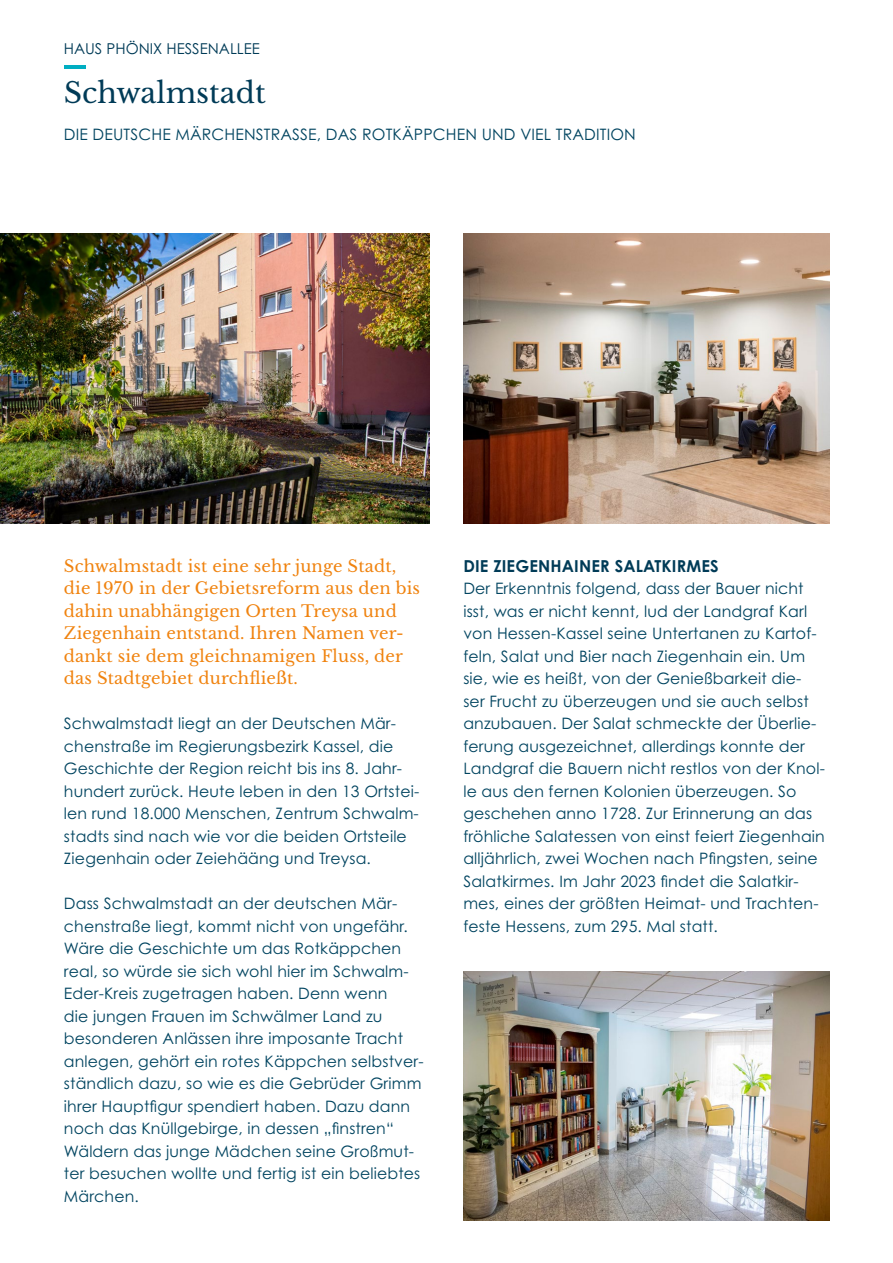
<style>
.page{position:relative;width:893px;height:1263px;background:#fff}
.page>*{position:absolute;margin:0;border:0;box-sizing:border-box;transform-origin:0 0}
.t1{font:28.5px "Libre Baskerville";color:#003b57}
.t2{font:16.5px/22.5px "Libre Baskerville";letter-spacing:.01em;color:#f0830f}
.t3{font:700 16.5px "Century Gothic Pro";letter-spacing:.01em;color:#003b57}
.t4{font:15.75px/22.5px "Century Gothic Pro";letter-spacing:.01em;color:#004460}
.t5{font:15px "Century Gothic Pro";color:#003b57}
</style>
<div class="page">
<hr style="left:892px;top:0;width:1px;height:1263px;background:#ece7dd">
<hr style="left:64px;top:65px;width:21px;height:4px;background:#00aec2">
<img style="left:0;top:234px;width:430px;height:289px">
<img style="left:463px;top:234px;width:366px;height:289px">
<img style="left:463px;top:972px;width:366px;height:248px">
<p class="t5" style="left:64px;top:39px;width:198px">HAUS PHÖNIX HESSENALLEE</p>
<h1 class="t1" style="left:64px;top:75px;width:203px">Schwalmstadt</h1>
<p class="t4" style="left:64px;top:123px;width:573px">DIE DEUTSCHE MÄRCHENSTRASSE, DAS ROTKÄPPCHEN UND VIEL TRADITION</p>
<p class="t2" style="left:64px;top:554px;width:358px">Schwalmstadt ist eine sehr junge Stadt, die 1970 in der Gebietsreform aus den bis dahin unabhängigen Orten Treysa und Ziegenhain entstand. Ihren Namen ver&shy;dankt sie dem gleichnamigen Fluss, der das Stadtgebiet durchfließt.</p>
<p class="t4" style="left:64px;top:712px;width:357px">Schwalmstadt liegt an der Deutschen Mär&shy;chenstraße im Regierungsbezirk Kassel, die Geschichte der Region reicht bis ins 8. Jahr&shy;hundert zurück. Heute leben in den 13 Ortstei&shy;len rund 18.000 Menschen, Zentrum Schwalm&shy;stadts sind nach wie vor die beiden Ortsteile Ziegenhain oder Zeiehääng und Treysa.</p>
<p class="t4" style="left:64px;top:892px;width:361px">Dass Schwalmstadt an der deutschen Mär&shy;chenstraße liegt, kommt nicht von ungefähr.<br>Wäre die Geschichte um das Rotkäppchen real, so würde sie sich wohl hier im Schwalm-Eder-Kreis zugetragen haben. Denn wenn<br>die jungen Frauen im Schwälmer Land zu besonderen Anlässen ihre imposante Tracht anlegen, gehört ein rotes Käppchen selbstver&shy;ständlich dazu, so wie es die Gebrüder Grimm ihrer Hauptfigur spendiert haben. Dazu dann noch das Knüllgebirge, in dessen „finstren“ Wäldern das junge Mädchen seine Großmut&shy;ter besuchen wollte und fertig ist ein beliebtes Märchen.</p>
<p class="t3" style="left:463px;top:555px;width:257px">DIE ZIEGENHAINER SALATKIRMES</p>
<p class="t4" style="left:463px;top:577px;width:363px">Der Erkenntnis folgend, dass der Bauer nicht isst, was er nicht kennt, lud der Landgraf Karl von Hessen-Kassel seine Untertanen zu Kartof&shy;feln, Salat und Bier nach Ziegenhain ein. Um sie, wie es heißt, von der Genießbarkeit die&shy;ser Frucht zu überzeugen und sie auch selbst anzubauen. Der Salat schmeckte der Überlie&shy;ferung ausgezeichnet, allerdings konnte der Landgraf die Bauern nicht restlos von der Knol&shy;le aus den fernen Kolonien überzeugen. So geschehen anno 1728. Zur Erinnerung an das fröhliche Salatessen von einst feiert Ziegenhain alljährlich, zwei Wochen nach Pfingsten, seine Salatkirmes. Im Jahr 2023 findet die Salatkir&shy;mes, eines der größten Heimat- und Trachten&shy;feste Hessens, zum 295. Mal statt.</p>
</div>
